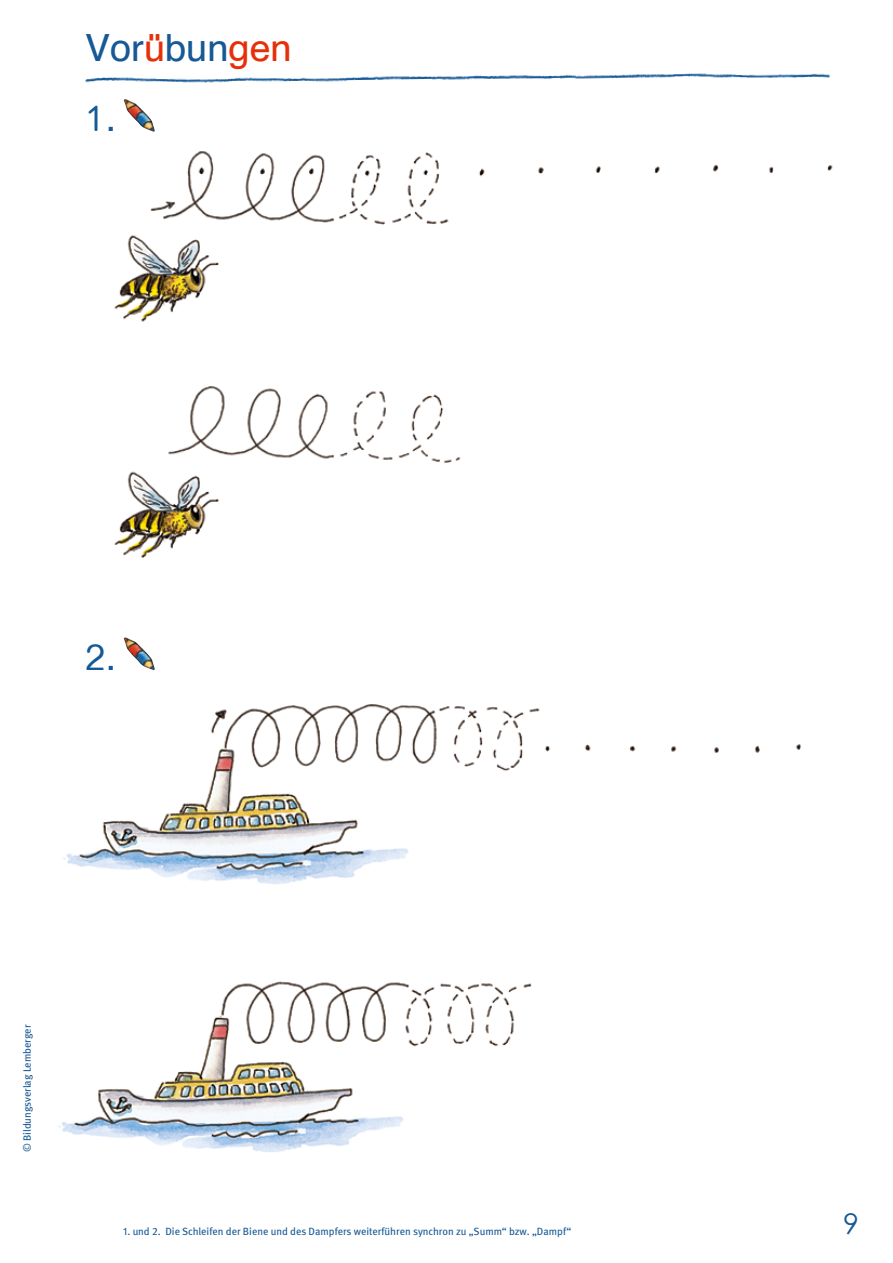
<style>
.page{position:relative;width:893px;height:1263px;background:#fff}
.page>*{position:absolute;margin:0;border:0;box-sizing:border-box;transform-origin:0 0}
.t1{font:37.5px "Schulbuch Nord OE Roman";color:#165995}
.t2{font:37.5px "Fara Rund OE Light";color:#165995}
.t3{font:28.5px "Century Gothic";color:#165995}
.t4{font:10.5px "Meta";color:#165995}
.s1{color:#e63009}
.s2{font-family:"Schulbuch Nord OE Roman"}
.s3{font-family:"Meta Book Expert"}
</style>
<div class="page">
<img style="left:85px;top:73px;width:746px;height:10px">
<img style="left:58px;top:981px;width:474px;height:171px">
<img style="left:114px;top:151px;width:719px;height:171px">
<img style="left:114px;top:386px;width:347px;height:172px">
<img style="left:63px;top:704px;width:738px;height:181px">
<img style="left:123px;top:99px;width:32px;height:33px">
<img style="left:123px;top:637px;width:32px;height:33px">
<h1 class="t1" style="left:85px;top:24px;width:208px">Vor<span class="s1">ü</span>bun<span class="s1">gen</span></h1>
<h1 class="t2" style="left:85px;top:98px;width:33px">1<span class="s2">.</span></h1>
<h1 class="t2" style="left:85px;top:636px;width:33px">2<span class="s2">.</span></h1>
<p class="t4" style="left:21px;top:1152px;width:129px;rotate:-90deg">© Bildungsverlag Lemberger</p>
<p class="t4" style="left:123px;top:1225px;width:449px"><span class="s3">1</span>. und <span class="s3">2</span>. Die Schleifen der Biene und des Dampfers weiterführen synchron zu „Summ“ bzw. „Dampf“</p>
<h2 class="t3" style="left:843px;top:1206px;width:17px">9</h2>
</div>
